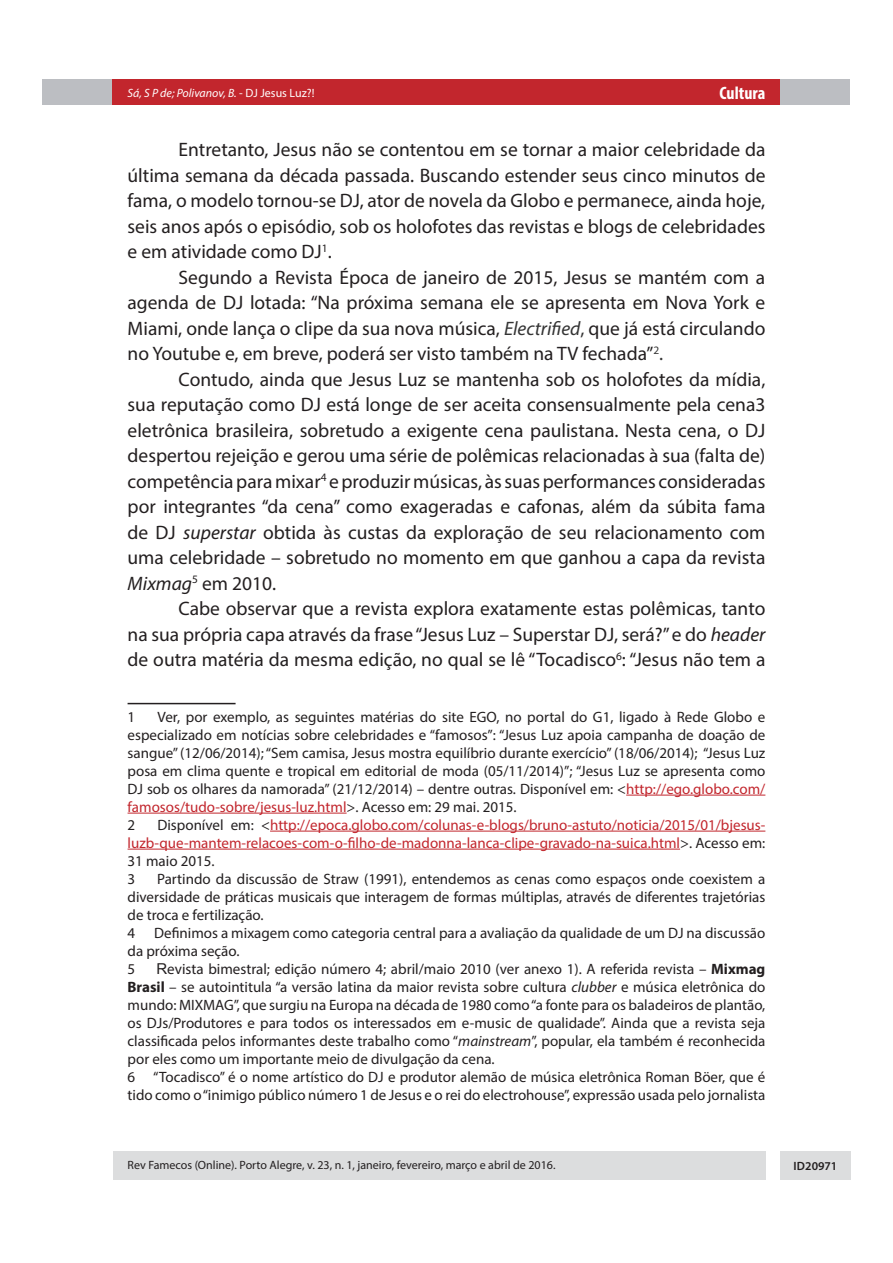
<style>
.page{position:relative;width:893px;height:1263px;background:#fff}
.page>*{position:absolute;margin:0;border:0;box-sizing:border-box;transform-origin:0 0}
.Interna_-_parágrafo{font:19.5px/25.5px "Myriad Pro";color:#231f20;text-align:justify}
.t1{font:700 condensed 18px "Myriad Pro";color:#fff}
.Interna_-_texto_nota{font:15px/18px "Myriad Pro";color:#231f20;text-align:justify}
.Interna_-_texto_nota-2{font:15px/18px "Myriad Pro";color:#c2262d;text-align:justify}
.Rodapé_-_edição{font:12px "Myriad Pro";color:#231f20}
.t2{font:italic 12px "Myriad Pro";color:#fff}
.t3{font:600 12px "Myriad Pro";color:#231f20}
.s1{font-style:normal}
.s2{font-style:italic;color:#343434}
.s3{color:#343434}
.s4{font-style:italic}
.s5{color:#c2262d}
.s6{color:#231f20}
.s7{font-family:"Arial"}
.s8{font-weight:700}
</style>
<div class="page">
<div style="left:43px;top:80px;width:807px;height:25px;background:#bcbec2"></div>
<div style="left:113px;top:80px;width:667px;height:25px;background:#c2262d"></div>
<div style="left:780px;top:1151px;width:70px;height:28px;background:#dcddde"></div>
<div style="left:113px;top:1151px;width:652px;height:28px;background:#dcddde"></div>
<hr style="left:128px;top:703px;width:108px;height:1px;background:#231f20">
<hr style="left:626px;top:795px;width:139px;height:1px;background:#c2262d">
<hr style="left:128px;top:813px;width:219px;height:1px;background:#c2262d">
<hr style="left:270px;top:831px;width:495px;height:1px;background:#c2262d">
<hr style="left:128px;top:849px;width:552px;height:1px;background:#c2262d">
<p class="t2" style="left:128px;top:85px;width:188px">Sá, S P de; Polivanov, B. <span class="s1">- DJ Jesus Luz?!</span></p>
<p class="t1" style="left:719px;top:82px;width:47px">Cultura</p>
<p class="Interna_-_parágrafo" style="left:128px;top:136px;width:639px;text-indent:51px">Entretanto, Jesus não se contentou em se tornar a maior celebridade da última semana da década passada. Buscando estender seus cinco minutos de fama, o modelo tornou-se DJ, ator de novela da Globo e permanece, ainda hoje, seis anos após o episódio, sob os holofotes das revistas e blogs de celebridades e em atividade como DJ<sup>1</sup>.</p>
<p class="Interna_-_parágrafo" style="left:128px;top:264px;width:639px;text-indent:51px">Segundo a Revista Época de janeiro de 2015, Jesus se mantém com a agenda de DJ lotada: “Na próxima semana ele se apresenta em Nova York e Miami, onde lança o clipe da sua nova música, <span class="s2">Electrified</span><span class="s3">,</span> que já está circulando no Youtube e, em breve, poderá ser visto também na TV fechada”<sup>2</sup><span class="s3">.</span></p>
<p class="Interna_-_parágrafo" style="left:128px;top:366px;width:639px;text-indent:51px">Contudo, ainda que Jesus Luz se mantenha sob os holofotes da mídia, sua reputação como DJ está longe de ser aceita consensualmente pela cena3 eletrônica brasileira, sobretudo a exigente cena paulistana. Nesta cena, o DJ despertou rejeição e gerou uma série de polêmicas relacionadas à sua (falta de) competência para mixar<sup>4</sup> e produzir músicas, às suas performances consideradas por integrantes “da cena” como exageradas e cafonas, além da súbita fama de DJ <span class="s4">superstar</span> obtida às custas da exploração de seu relacionamento com uma celebridade – sobretudo no momento em que ganhou a capa da revista <span class="s4">Mixmag</span><sup>5</sup> em 2010.</p>
<p class="Interna_-_parágrafo" style="left:128px;top:595px;width:639px;text-indent:51px">Cabe observar que a revista explora exatamente estas polêmicas, tanto na sua própria capa através da frase “Jesus Luz – Superstar DJ, será?” e do <span class="s4">header </span>de outra matéria da mesma edição, no qual se lê “Tocadisco<sup>6</sup>: “Jesus não tem a</p>
<p class="Interna_-_texto_nota" style="left:128px;top:707px;width:639px;text-indent:30px">Ver, por exemplo, as seguintes matérias do site EGO, no portal do G1, ligado à Rede Globo e especializado em notícias sobre celebridades e “famosos”: “Jesus Luz apoia campanha de doação de sangue” (12/06/2014); “Sem camisa, Jesus mostra equilíbrio durante exercício” (18/06/2014); “Jesus Luz posa em clima quente e tropical em editorial de moda (05/11/2014)”; “Jesus Luz se apresenta como DJ sob os olhares da namorada” (21/12/2014) – dentre outras. Disponível em: &lt;<span class="s5">http://ego.globo.com/ famosos/tudo-sobre/jesus-luz.html</span>&gt;. Acesso em: 29 mai. 2015.</p>
<p class="Interna_-_texto_nota" style="left:128px;top:815px;width:9px">2</p>
<p class="Interna_-_texto_nota" style="left:128px;top:707px;width:9px">1</p>
<p class="Interna_-_texto_nota-2" style="left:128px;top:815px;width:639px;text-indent:30px"><span class="s6">Disponível em: &lt;</span>http://epoca.globo.com/colunas-e-blogs/bruno-astuto/noticia/2015/01/bjesus&shy;luzb-que-mantem-relacoes-com-o-filho-de-madonna-lanca-clipe-gravado-na-suica.html<span class="s6">&gt;. Acesso em:<br>31 maio 2015.</span></p>
<p class="Interna_-_texto_nota" style="left:128px;top:869px;width:9px">3</p>
<p class="Interna_-_texto_nota" style="left:128px;top:869px;width:639px;text-indent:30px">Partindo da discussão de Straw (1991), entendemos as cenas como espaços onde coexistem a diversidade de práticas musicais que interagem de formas múltiplas, através de diferentes trajetórias de troca e fertilização.</p>
<p class="Interna_-_texto_nota" style="left:128px;top:923px;width:9px">4</p>
<p class="Interna_-_texto_nota" style="left:128px;top:923px;width:639px;text-indent:27px">Definimos a mixagem como categoria central para a avaliação da qualidade de um DJ na discussão da próxima seção.</p>
<p class="Interna_-_texto_nota" style="left:128px;top:959px;width:9px">5</p>
<p class="Interna_-_texto_nota" style="left:128px;top:959px;width:639px;text-indent:29px"><span class="s7">R</span>evista bimestral; edição número 4; abril/maio 2010 (ver anexo 1). A referida revista – <span class="s8">Mixmag Brasil</span> – se autointitula “a versão latina da maior revista sobre cultura <span class="s4">clubber</span> e música eletrônica do mundo: MIXMAG”, que surgiu na Europa na década de 1980 como “a fonte para os baladeiros de plantão, os DJs/Produtores e para todos os interessados em e-music de qualidade”. Ainda que a revista seja classificada pelos informantes deste trabalho como “<span class="s4">mainstream</span>”, popular, ela também é reconhecida por eles como um importante meio de divulgação da cena.</p>
<p class="Interna_-_texto_nota" style="left:128px;top:1067px;width:639px">6 “Tocadisco” é o nome artístico do DJ e produtor alemão de música eletrônica Roman Böer, que é tido como o “inimigo público número 1 de Jesus e o rei do electrohouse”, expressão usada pelo jornalista</p>
<p class="Rodapé_-_edição" style="left:128px;top:1158px;width:429px">Rev Famecos (Online). Porto Alegre, v. 23, n. 1, janeiro, fevereiro, março e abril de 2016.</p>
<p class="t3" style="left:793px;top:1158px;width:45px">ID20971</p>
</div>
